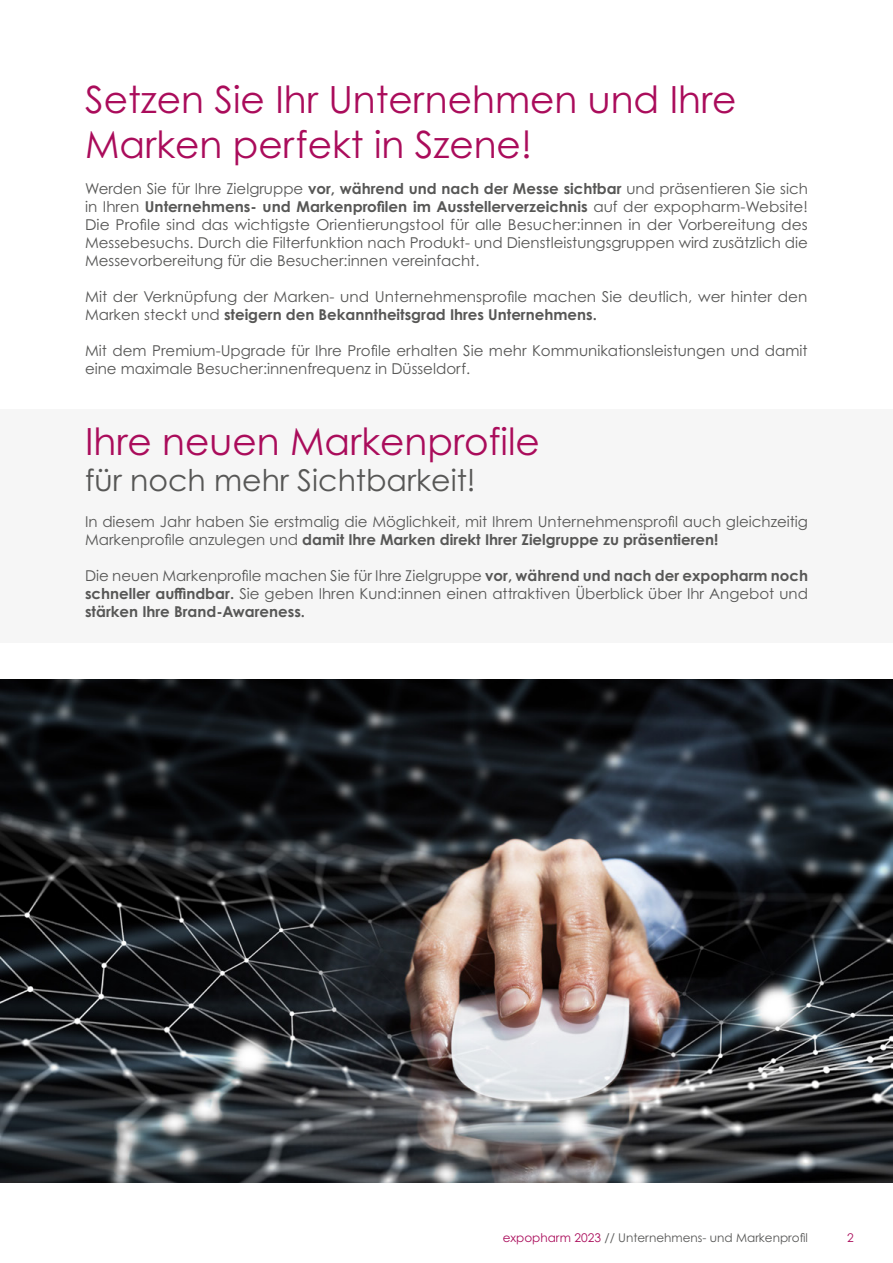
<style>
.page{position:relative;width:893px;height:1263px;background:#fff}
.page>*{position:absolute;margin:0;border:0;box-sizing:border-box;transform-origin:0 0}
.Überschrift_1{font:37.5px/45px "Century Gothic Pro";color:#aa0c5b}
.Überschrift_2{font:30px "Century Gothic Pro";color:#575756}
.Überschrift_1-2{font:15px/18px "Century Gothic Pro";color:#575756}
.t1{font:12px "Century Gothic Pro";color:#575756}
.t2{font:12px "Century Gothic Pro";color:#aa0c5b}
.s1{font-weight:700}
.s2{color:#aa0c5b}
</style>
<div class="page">
<div style="left:0;top:409px;width:893px;height:234px;background:#f6f6f6"></div>
<img style="left:0;top:679px;width:893px;height:503px">
<p class="Überschrift_1" style="left:85px;top:76px;width:653px">Setzen Sie Ihr Unternehmen und Ihre<br>Marken perfekt in Szene!</p>
<p class="Überschrift_1-2" style="left:85px;top:179px;width:724px;text-align:justify">Werden Sie für Ihre Zielgruppe <span class="s1">vor, während und nach der Messe sichtbar</span> und präsentieren Sie sich in Ihren <span class="s1">Unternehmens- und Markenprofilen im Ausstellerverzeichnis</span> auf der expopharm-Website!<br>Die Profile sind das wichtigste Orientierungstool für alle Besucher:innen in der Vorbereitung des Messebesuchs. Durch die Filterfunktion nach Produkt- und Dienstleistungsgruppen wird zusätzlich die Messevorbereitung für die Besucher:innen vereinfacht.</p>
<p class="Überschrift_1-2" style="left:85px;top:287px;width:724px">Mit der Verknüpfung der Marken- und Unternehmensprofile machen Sie deutlich, wer hinter den<br>Marken steckt und <span class="s1">steigern den Bekanntheitsgrad Ihres Unternehmens.</span></p>
<p class="Überschrift_1-2" style="left:85px;top:341px;width:724px">Mit dem Premium-Upgrade für Ihre Profile erhalten Sie mehr Kommunikationsleistungen und damit eine maximale Besucher:innenfrequenz in Düsseldorf.</p>
<p class="Überschrift_1" style="left:85px;top:418px;width:456px">Ihre neuen Markenprofile</p>
<p class="Überschrift_2" style="left:85px;top:462px;width:392px">für noch mehr Sichtbarkeit!</p>
<p class="Überschrift_1-2" style="left:85px;top:512px;width:724px">In diesem Jahr haben Sie erstmalig die Möglichkeit, mit Ihrem Unternehmensprofil auch gleichzeitig<br>Markenprofile anzulegen und <span class="s1">damit Ihre Marken direkt Ihrer Zielgruppe zu präsentieren!</span></p>
<p class="Überschrift_1-2" style="left:85px;top:566px;width:724px;text-align:justify">Die neuen Markenprofile machen Sie für Ihre Zielgruppe <span class="s1">vor, während und nach der expopharm noch schneller auffindbar.</span> Sie geben Ihren Kund:innen einen attraktiven Überblick über Ihr Angebot und <span class="s1">stärken Ihre Brand-Awareness.</span></p>
<p class="t1" style="left:503px;top:1230px;width:307px"><span class="s2">expopharm 2023</span> // Unternehmens- und Markenprofil</p>
<p class="t2" style="left:847px;top:1230px;width:8px">2</p>
</div>
